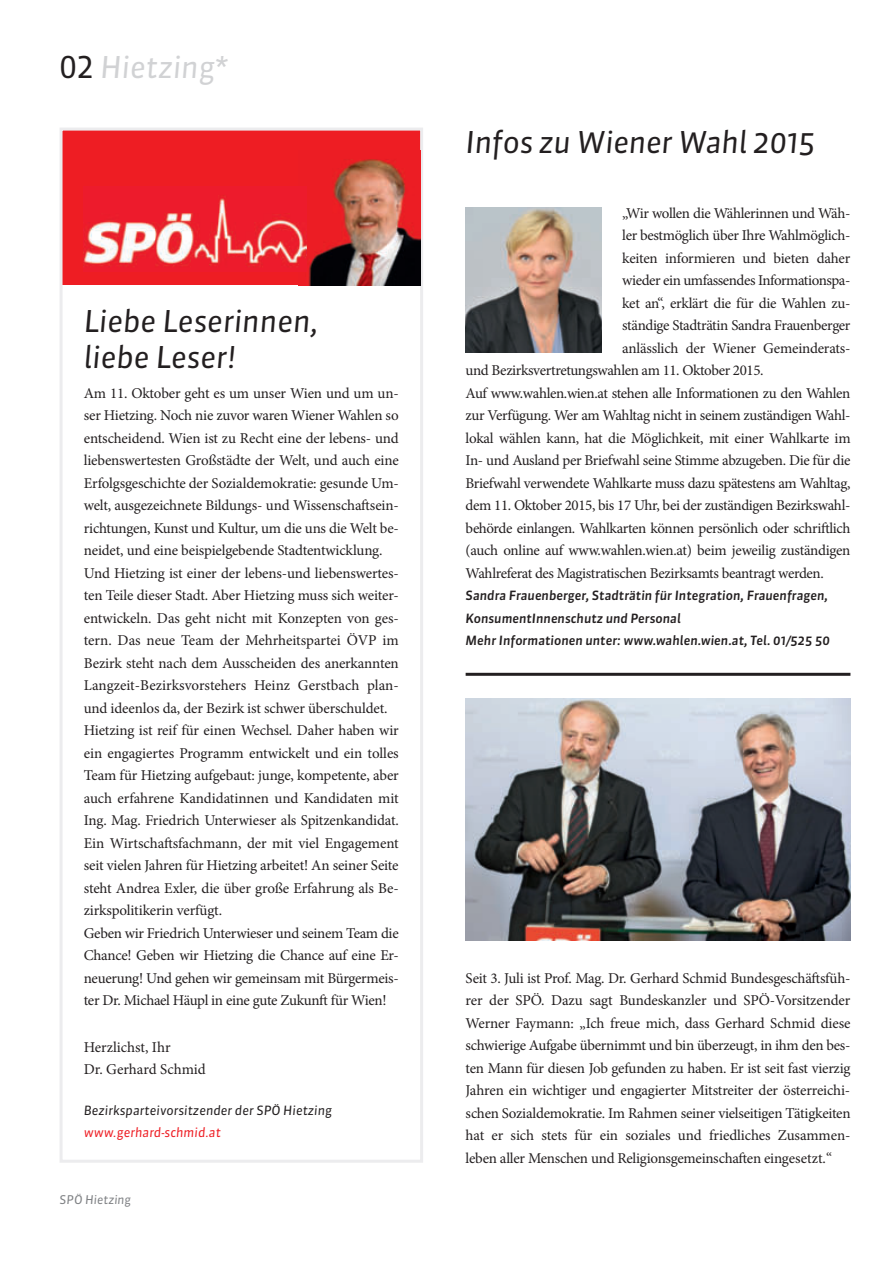
<style>
.page{position:relative;width:893px;height:1263px;background:#fff}
.page>*{position:absolute;margin:0;border:0;box-sizing:border-box;transform-origin:0 0}
.t1{font:italic 30px/36px "Sanuk Pro";color:#231f20}
.t2{font:italic 30px "Sanuk Pro";color:#d1d2d4}
.t3{font:15px/22.5px "Minion Pro";letter-spacing:-.015em;color:#231f20}
.t4{font:italic 500 12.75px/22.5px "Sanuk Pro";color:#231f20}
.t5{font:italic 12.75px/22.5px "Sanuk Pro";color:#231f20}
.t6{font:italic 12px "Sanuk Pro";color:#808285}
.s1{font-style:normal;color:#231f20}
.s2{color:#ee1d23}
</style>
<div class="page">
<div style="left:62px;top:130px;width:359px;height:155px;background:#ee1d23"></div>
<div style="left:60px;top:128px;width:363px;height:1035px;border:3px solid #ececee"></div>
<img style="left:466px;top:698px;width:384px;height:243px">
<img style="left:466px;top:207px;width:135px;height:146px">
<img style="left:306px;top:150px;width:114px;height:135px">
<img style="left:84px;top:195px;width:222px;height:73px">
<hr style="left:466px;top:673px;width:384px;height:3px;background:#231f20">
<p class="t2" style="left:60px;top:47px;width:170px"><span class="s1">02</span> Hietzing*</p>
<p class="t1" style="left:84px;top:303px;width:236px">Liebe Leserinnen, liebe Leser!</p>
<p class="t3" style="left:84px;top:382px;width:317px">Am 11. Oktober geht es um unser Wien und um un&shy;ser Hietzing. Noch nie zuvor waren Wiener Wahlen so entscheidend. Wien ist zu Recht eine der lebens- und liebenswertesten Großstädte der Welt, und auch eine Erfolgsgeschichte der Sozialdemokratie: gesunde Um&shy;welt, ausgezeichnete Bildungs- und Wissenschaftsein&shy;richtungen, Kunst und Kultur, um die uns die Welt be&shy;neidet, und eine beispielgebende Stadtentwicklung.<br>Und Hietzing ist einer der lebens-und liebenswertes&shy;ten Teile dieser Stadt. Aber Hietzing muss sich weiter&shy;entwickeln. Das geht nicht mit Konzepten von ges&shy;tern. Das neue Team der Mehrheitspartei ÖVP im Bezirk steht nach dem Ausscheiden des anerkannten Langzeit-Bezirksvorstehers Heinz Gerstbach plan&shy;und ideenlos da, der Bezirk ist schwer überschuldet.<br>Hietzing ist reif für einen Wechsel. Daher haben wir ein engagiertes Programm entwickelt und ein tolles Team für Hietzing aufgebaut: junge, kompetente, aber auch erfahrene Kandidatinnen und Kandidaten mit Ing. Mag. Friedrich Unterwieser als Spitzenkandidat.<br>Ein Wirtschaftsfachmann, der mit viel Engagement seit vielen Jahren für Hietzing arbeitet! An seiner Seite steht Andrea Exler, die über große Erfahrung als Be&shy;zirkspolitikerin verfügt.<br>Geben wir Friedrich Unterwieser und seinem Team die Chance! Geben wir Hietzing die Chance auf eine Er&shy;neuerung! Und gehen wir gemeinsam mit Bürgermeis&shy;ter Dr. Michael Häupl in eine gute Zukunft für Wien!</p>
<p class="t3" style="left:84px;top:1036px;width:124px">Herzlichst, Ihr<br>Dr. Gerhard Schmid</p>
<p class="t5" style="left:84px;top:1098px;width:250px">Bezirksparteivorsitzender der SPÖ Hietzing <span class="s2">www.gerhard-schmid.at</span></p>
<p class="t6" style="left:60px;top:1191px;width:73px">SPÖ Hietzing</p>
<p class="t1" style="left:466px;top:123px;width:351px">Infos zu Wiener Wahl 2015</p>
<p class="t3" style="left:622px;top:202px;width:230px">„Wir wollen die Wählerinnen und Wäh-</p>
<p class="t3" style="left:622px;top:224px;width:230px">ler bestmöglich über Ihre Wahlmöglich-</p>
<p class="t3" style="left:622px;top:247px;width:230px">keiten informieren und bieten daher</p>
<p class="t3" style="left:622px;top:269px;width:230px">wieder ein umfassendes Informationspa-</p>
<p class="t3" style="left:622px;top:292px;width:230px">ket an“, erklärt die für die Wahlen zu-</p>
<p class="t3" style="left:622px;top:314px;width:230px">ständige Stadträtin Sandra Frauenberger</p>
<p class="t3" style="left:622px;top:337px;width:230px">anlässlich der Wiener Gemeinderats-</p>
<p class="t3" style="left:466px;top:359px;width:300px">und Bezirksvertretungswahlen am 11. Oktober 2015.</p>
<p class="t3" style="left:466px;top:382px;width:386px">Auf www.wahlen.wien.at stehen alle Informationen zu den Wahlen</p>
<p class="t3" style="left:466px;top:404px;width:386px">zur Verfügung. Wer am Wahltag nicht in seinem zuständigen Wahl-</p>
<p class="t3" style="left:466px;top:427px;width:386px">lokal wählen kann, hat die Möglichkeit, mit einer Wahlkarte im</p>
<p class="t3" style="left:466px;top:449px;width:386px">In- und Ausland per Briefwahl seine Stimme abzugeben. Die für die</p>
<p class="t3" style="left:466px;top:472px;width:386px">Briefwahl verwendete Wahlkarte muss dazu spätestens am Wahltag,</p>
<p class="t3" style="left:466px;top:494px;width:386px">dem 11. Oktober 2015, bis 17 Uhr, bei der zuständigen Bezirkswahl-</p>
<p class="t3" style="left:466px;top:517px;width:386px">behörde einlangen. Wahlkarten können persönlich oder schriftlich</p>
<p class="t3" style="left:466px;top:539px;width:386px">(auch online auf www.wahlen.wien.at) beim jeweilig zuständigen</p>
<p class="t3" style="left:466px;top:562px;width:360px">Wahlreferat des Magistratischen Bezirksamts beantragt werden.</p>
<p class="t4" style="left:466px;top:584px;width:366px">Sandra Frauenberger, Stadträtin für Integration, Frauenfragen,<br>KonsumentInnenschutz und Personal<br>Mehr Informationen unter: www.wahlen.wien.at, Tel. 01/525 50</p>
<p class="t3" style="left:466px;top:967px;width:386px;text-align:justify">Seit 3. Juli ist Prof. Mag. Dr. Gerhard Schmid Bundesgeschäftsfüh&shy;rer der SPÖ. Dazu sagt Bundeskanzler und SPÖ-Vorsitzender Werner Faymann: „Ich freue mich, dass Gerhard Schmid diese schwierige Aufgabe übernimmt und bin überzeugt, in ihm den bes&shy;ten Mann für diesen Job gefunden zu haben. Er ist seit fast vierzig Jahren ein wichtiger und engagierter Mitstreiter der österreichi&shy;schen Sozialdemokratie. Im Rahmen seiner vielseitigen Tätigkeiten hat er sich stets für ein soziales und friedliches Zusammen&shy;leben aller Menschen und Religionsgemeinschaften eingesetzt.“</p>
</div>
